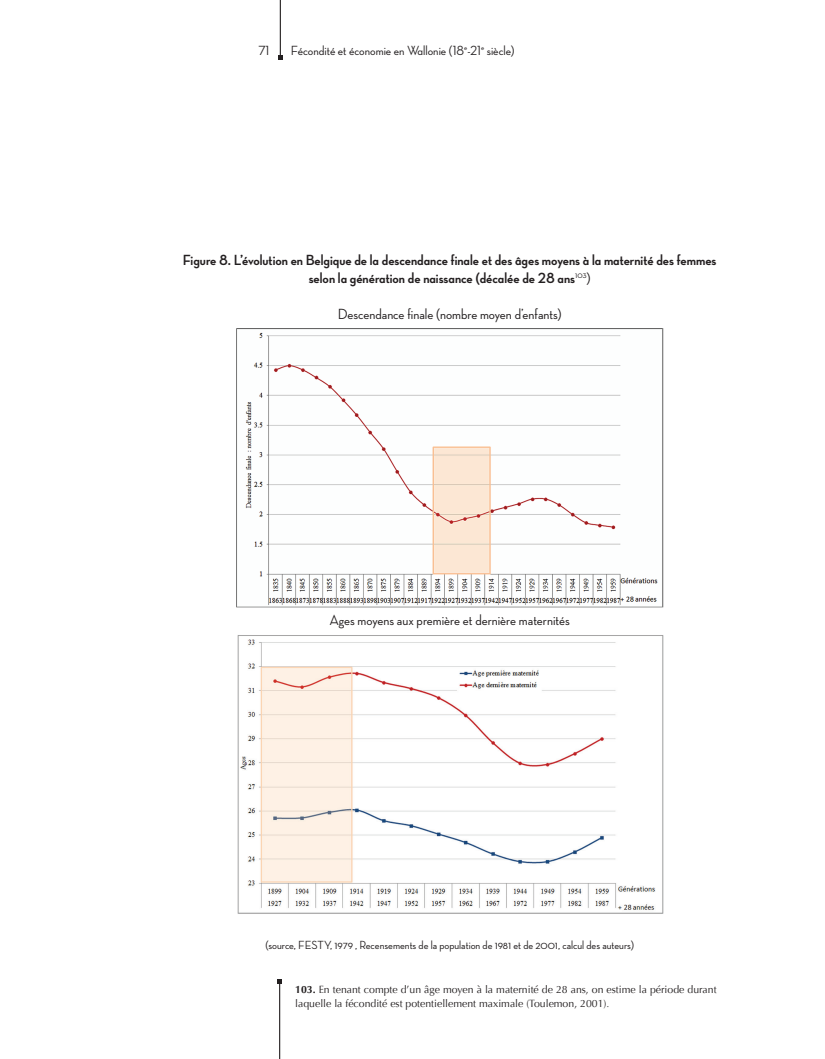
<style>
.page{position:relative;width:825px;height:1059px;background:#fff}
.page>*{position:absolute;margin:0;border:0;box-sizing:border-box;transform-origin:0 0}
.t1{font:15px/18px "Neutra Disp Bold Alt";color:#231f20;text-align:center}
.t2{font:500 15px "Neutra Disp";color:#231f20}
.t3{font:13.5px "Neutra Disp Medium Alt";color:#231f20}
.t4{font:500 12px "Neutra Disp";color:#231f20}
.t5{font:10.5px/13.5px "Optima";color:#231f20}
.s1{font-family:"Neutra Disp";font-weight:500}
.s2{font-weight:700}
.s3{color:#4b4c4d}
</style>
<div class="page">
<hr style="left:279px;top:981px;width:1px;height:78px;background:#231f20">
<svg style="left:277px;top:979px;width:5px;height:5px"></svg>
<hr style="left:280px;top:0;width:1px;height:58px;background:#231f20">
<svg style="left:278px;top:55px;width:5px;height:5px"></svg>
<img style="left:236px;top:328px;width:428px;height:280px">
<img style="left:238px;top:635px;width:425px;height:279px">
<div style="left:235px;top:631px;width:431px;height:286px;border:2px solid #fff"></div>
<p class="t3" style="left:258px;top:43px;width:13px">71</p>
<p class="t3" style="left:291px;top:43px;width:225px">Fécondité et économie en Wallonie (18<sup>e</sup>-21<sup>e</sup> siècle)</p>
<h1 class="t1" style="left:183px;top:251px;width:535px">Figure 8. L’évolution en Belgique de la descendance finale et des âges moyens à la maternité des femmes selon la génération de naissance (décalée de 28 ans<sup>103</sup><span class="s1">)</span></h1>
<h1 class="t2" style="left:338px;top:305px;width:225px">Descendance finale (nombre moyen d’enfants)</h1>
<h1 class="t2" style="left:329px;top:611px;width:242px">Ages moyens aux première et dernière maternités</h1>
<p class="t4" style="left:265px;top:938px;width:370px">(source, FESTY, 1979 , Recensements de la population de 1981 et de 2001, calcul des auteurs)</p>
<p class="t5" style="left:295px;top:983px;width:423px"><span class="s2">103.</span> En tenant compte d’un âge moyen à la maternité de 28 ans, on estime la période durant laquelle la fécondité est potentiellement maximale (Toulemon, 2001)<span class="s3">.</span></p>
</div>
